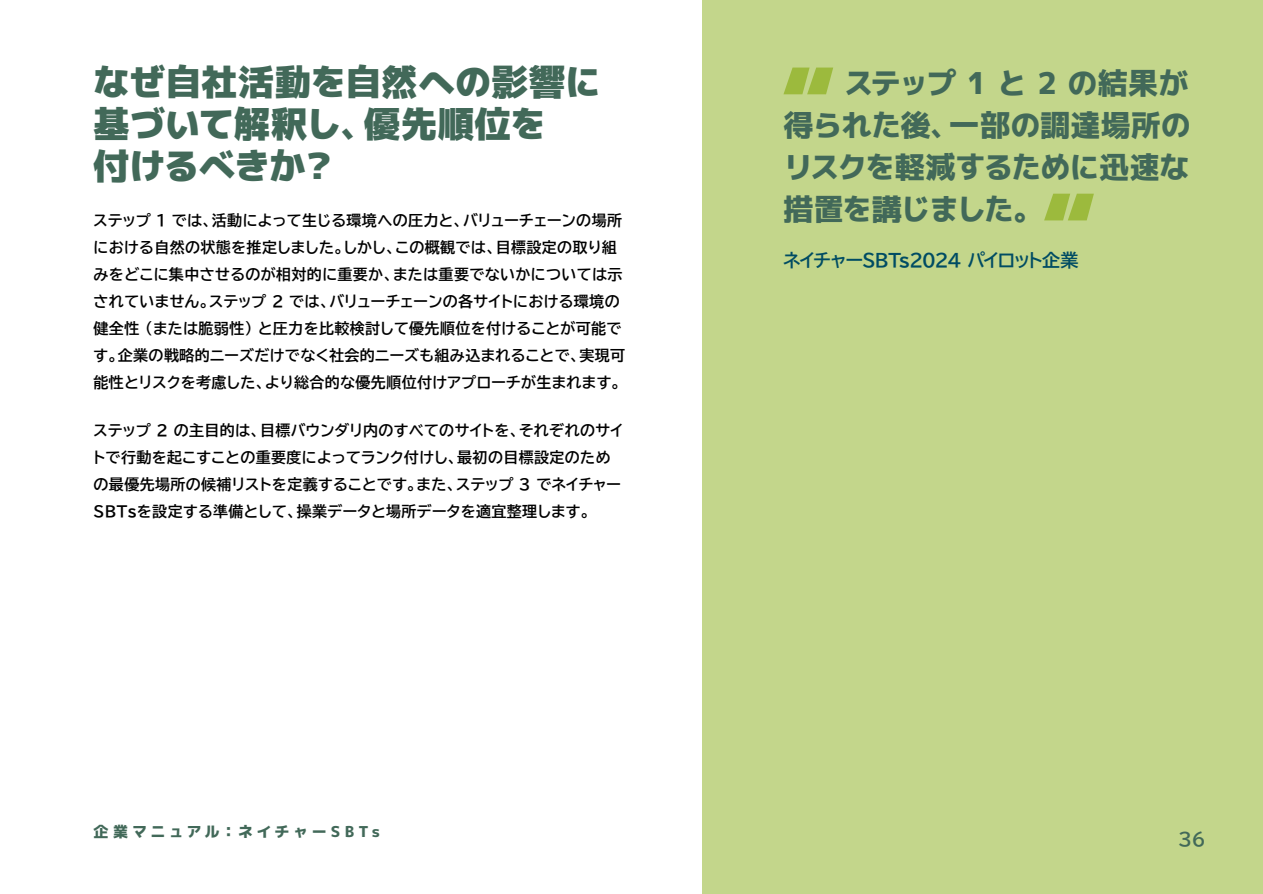
<style>
.page{position:relative;width:1263px;height:894px;background:#fff}
.page>*{position:absolute;margin:0;border:0;box-sizing:border-box;transform-origin:0 0}
.t1{font:900 36px/42px "MPLUS1 p";letter-spacing:-.005em;color:#426959}
.t2{font:800 30px/42px "MPLUS1 p";letter-spacing:-.025em;color:#426959;text-align:justify}
.t3{font:700 18px "BIZUDP Gothic";letter-spacing:-.035em;color:#004c63}
.t4{font:700 18px "BIZUDP Gothic";color:#426959}
.t5{font:700 15px/27px "BIZUDP Gothic";letter-spacing:.025em;color:#000}
.t6{font:800 15px "MPLUS1 p";letter-spacing:.23em;color:#426959}
</style>
<div class="page">
<div style="left:702px;top:0;width:561px;height:893px;background:#c3d68b"></div>
<svg style="left:783px;top:67px;width:50px;height:27px"></svg>
<svg style="left:1044px;top:193px;width:49px;height:27px"></svg>
<h1 class="t1" style="left:94px;top:60px;width:508px">なぜ自社活動を自然への影響に基づいて解釈し、優先順位を<br>付けるべきか？</h1>
<p class="t5" style="left:94px;top:207px;width:533px">ステップ 1 では、活動によって生じる環境への圧力と、バリューチェーンの場所における自然の状態を推定しました。しかし、この概観では、目標設定の取り組みをどこに集中させるのが相対的に重要か、または重要でないかについては示されていません。ステップ 2 では、バリューチェーンの各サイトにおける環境の健全性 (または脆弱性) と圧力を比較検討して優先順位を付けることが可能です。企業の戦略的ニーズだけでなく社会的ニーズも組み込まれることで、実現可能性とリスクを考慮した、より総合的な優先順位付けアプローチが生まれます。</p>
<p class="t5" style="left:94px;top:417px;width:530px">ステップ 2 の主目的は、目標バウンダリ内のすべてのサイトを、それぞれのサイトで行動を起こすことの重要度によってランク付けし、最初の目標設定のための最優先場所の候補リストを定義することです。また、ステップ 3 でネイチャーSBTsを設定する準備として、操業データと場所データを適宜整理します。</p>
<p class="t6" style="left:94px;top:820px;width:288px">企業マニュアル：ネイチャーSBTs</p>
<h2 class="t2" style="left:783px;top:62px;width:409px;text-indent:60px">ステップ 1 と 2 の結果が得られた後、一部の調達場所のリスクを軽減するために迅速な措置を講じました。</h2>
<p class="t3" style="left:783px;top:251px;width:296px">ネイチャーSBTs2024 パイロット企業</p>
<p class="t4" style="left:1178px;top:829px;width:28px">36</p>
</div>
